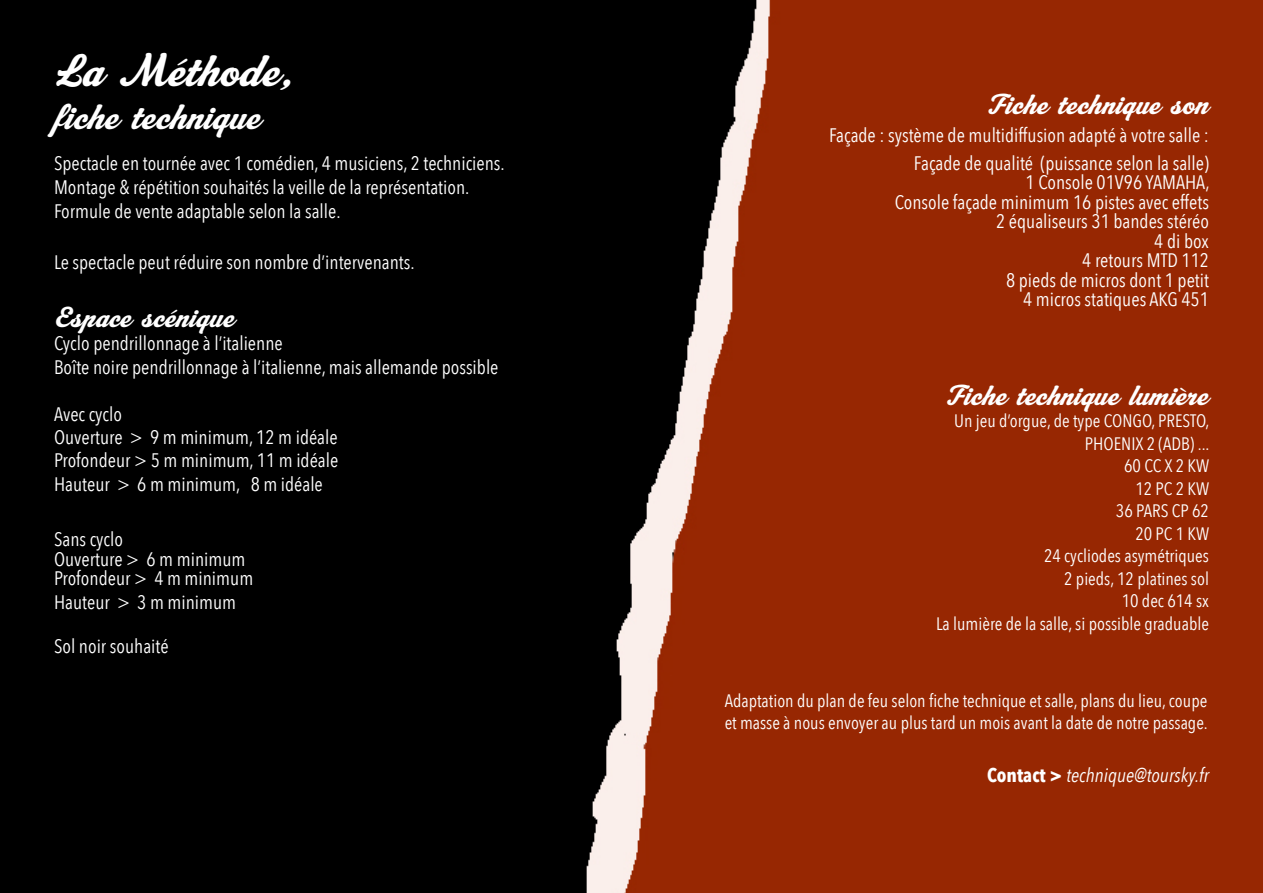
<style>
.page{position:relative;width:1263px;height:893px;background:#fff}
.page>*{position:absolute;margin:0;border:0;box-sizing:border-box;transform-origin:0 0}
.t1{font:45px "Machiarge";color:#fff}
.t2{font:36px "Machiarge";color:#fff}
.t3{font:28.5px "Machiarge";color:#fff}
.t4{font:19.5px/19.5px "Avenir Next Condensed";color:#fff}
.t5{font:italic 19.5px "Avenir Next Condensed";color:#fff}
.t6{font:18px/22.5px "Avenir Next Condensed";color:#fff;text-align:right}
.s1{font-weight:700;font-style:normal}
</style>
<div class="page">
<img style="left:0;top:0;width:1263px;height:893px">
<h1 class="t1" style="left:54px;top:43px;width:243px">La Méthode,</h1>
<h2 class="t2" style="left:54px;top:95px;width:209px">fiche technique</h2>
<p class="t4" style="left:54px;top:151px;width:452px;line-height:23.7px">Spectacle en tournée avec 1 comédien, 4 musiciens, 2 techniciens.<br>Montage &amp; répétition souhaités la veille de la représentation.<br>Formule de vente adaptable selon la salle.</p>
<p class="t4" style="left:54px;top:252px;width:362px">Le spectacle peut réduire son nombre d’intervenants.</p>
<h3 class="t3" style="left:54px;top:300px;width:182px">Espace scénique</h3>
<p class="t4" style="left:54px;top:331px;width:446px;line-height:23.4px">Cyclo pendrillonnage à l’italienne<br>Boîte noire pendrillonnage à l’italienne, mais allemande possible</p>
<p class="t4" style="left:54px;top:401px;width:286px;line-height:23.4px">Avec cyclo<br>Ouverture &gt; 9 m minimum, 12 m idéale<br>Profondeur &gt; 5 m minimum, 11 m idéale<br>Hauteur &gt; 6 m minimum, 8 m idéale</p>
<p class="t4" style="left:54px;top:529px;width:201px">Sans cyclo<br>Ouverture &gt; 6 m minimum<br>Profondeur &gt; 4 m minimum</p>
<p class="t4" style="left:54px;top:591px;width:184px">Hauteur &gt; 3 m minimum</p>
<p class="t4" style="left:54px;top:635px;width:116px">Sol noir souhaité</p>
<h3 class="t3" style="left:987px;top:88px;width:223px">Fiche technique son</h3>
<p class="t4" style="left:829px;top:120px;width:381px;line-height:27.6px;text-align:right">Façade : système de multidiffusion adapté à votre salle :<br>Façade de qualité (puissance selon la salle)</p>
<p class="t4" style="left:895px;top:172px;width:316px;text-align:right">1 Console 01V96 YAMAHA,<br>Console façade minimum 16 pistes avec effets<br>2 équaliseurs 31 bandes stéréo<br>4 di box<br>4 retours MTD 112<br>8 pieds de micros dont 1 petit<br>4 micros statiques AKG 451</p>
<h3 class="t3" style="left:946px;top:378px;width:265px">Fiche technique lumière</h3>
<p class="t6" style="left:936px;top:409px;width:275px">Un jeu d’orgue, de type CONGO, PRESTO,<br>PHOENIX 2 (ADB) ...<br>60 CC X 2 KW<br>12 PC 2 KW<br>36 PARS CP 62<br>20 PC 1 KW<br>24 cycliodes asymétriques<br>2 pieds, 12 platines sol<br>10 dec 614 sx<br>La lumière de la salle, si possible graduable</p>
<p class="t6" style="left:725px;top:689px;width:485px;line-height:21.6px;text-align:left">Adaptation du plan de feu selon fiche technique et salle, plans du lieu, coupe et masse à nous envoyer au plus tard un mois avant la date de notre passage.</p>
<p class="t5" style="left:987px;top:764px;width:223px"><span class="s1">Contact &gt;</span> technique@toursky.fr</p>
</div>
